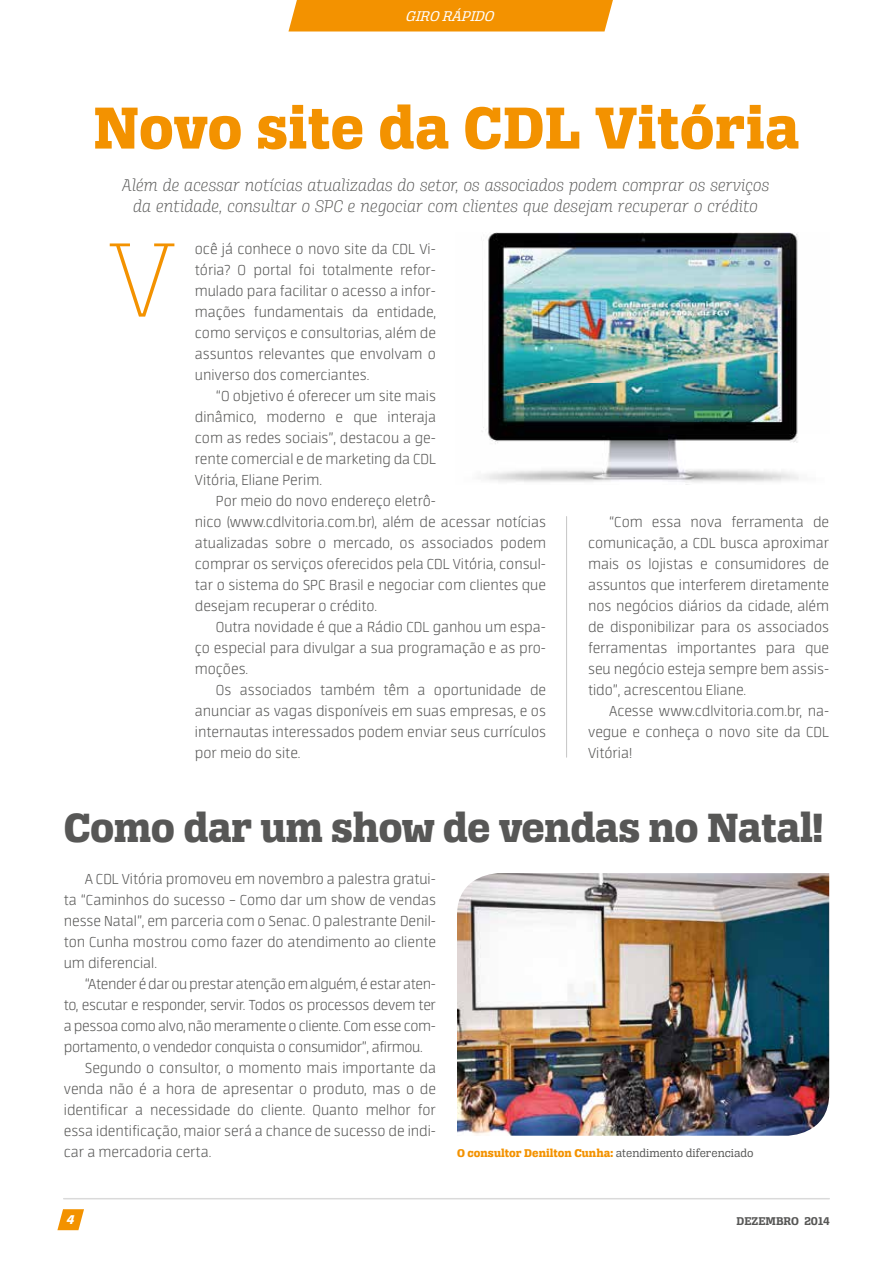
<style>
.page{position:relative;width:893px;height:1263px;background:#fff}
.page>*{position:absolute;margin:0;border:0;box-sizing:border-box;transform-origin:0 0}
.t1{font:112.5px "Alianza Slab 100";color:#f39200}
.t2{font:63px "Alianza Slab 800";color:#f39200}
.t3{font:43.5px "Alianza Slab 800";letter-spacing:-.015em;color:#575756}
.t4{font:18px/21px "Alianza Italic 200";letter-spacing:-.005em;color:#575756;text-align:center}
.t5{font:200 16.5px/21px "Neuron";color:#575756;text-align:justify}
.t6{font:200 16.5px "Neuron";letter-spacing:-.02em;color:#575756}
.t7{font:italic 15px "Alianza Slab 400";color:#fff}
.t8{font:italic 13.5px "Alianza Slab 800";color:#fff}
.t9{font:12px "Alianza Slab 800";color:#f39200}
.t10{font:12px "Alianza Slab 700";color:#575756}
.s1{font-family:"Alianza Slab 400";color:#575756}
</style>
<div class="page">
<hr style="left:63px;top:1198px;width:767px;height:1px;background:#dadada">
<div style="left:288px;top:0;width:325px;height:32px;background:#f39200"></div>
<hr style="left:566px;top:516px;width:1px;height:242px;background:#b3b2b2">
<svg style="left:57px;top:1209px;width:27px;height:21px"></svg>
<img style="left:482px;top:233px;width:317px;height:252px">
<img style="left:457px;top:873px;width:372px;height:263px">
<p class="t7" style="left:405px;top:8px;width:94px">GIRO RÁPIDO</p>
<h2 class="t2" style="left:93px;top:91px;width:708px">novo site da CDL Vitória</h2>
<p class="t4" style="left:122px;top:174px;width:649px">Além de acessar notícias atualizadas do setor, os associados podem comprar os serviços da entidade, consultar o SPC e negociar com clientes que desejam recuperar o crédito</p>
<h1 class="t1" style="left:110px;top:216px;width:65px">V</h1>
<p class="t5" style="left:195px;top:238px;width:243px">ocê já conhece o novo site da CDL Vi&shy;tória? O portal foi totalmente refor&shy;mulado para facilitar o acesso a infor&shy;mações fundamentais da entidade, como serviços e consultorias, além de assuntos relevantes que envolvam o universo dos comerciantes.</p>
<p class="t5" style="left:195px;top:385px;width:243px;text-indent:21px">“O objetivo é oferecer um site mais dinâmico, moderno e que interaja com as redes sociais”, destacou a ge&shy;rente comercial e de marketing da CDL Vitória, Eliane Perim.</p>
<p class="t5" style="left:195px;top:490px;width:353px;text-align:left;text-indent:21px">Por meio do novo endereço eletrô-<br>nico (www.cdlvitoria.com.br), além de acessar notícias atualizadas sobre o mercado, os associados podem comprar os serviços oferecidos pela CDL Vitória, consul&shy;tar o sistema do SPC Brasil e negociar com clientes que desejam recuperar o crédito.</p>
<p class="t5" style="left:195px;top:616px;width:353px;text-indent:21px">Outra novidade é que a Rádio CDL ganhou um espa&shy;ço especial para divulgar a sua programação e as pro&shy;moções.</p>
<p class="t5" style="left:195px;top:679px;width:353px;text-indent:21px">Os associados também têm a oportunidade de anunciar as vagas disponíveis em suas empresas, e os internautas interessados podem enviar seus currículos por meio do site.</p>
<p class="t5" style="left:588px;top:511px;width:243px;text-indent:21px">“Com essa nova ferramenta de comunicação, a CDL busca aproximar mais os lojistas e consumidores de assuntos que interferem diretamente nos negócios diários da cidade, além de disponibilizar para os associados ferramentas importantes para que seu negócio esteja sempre bem assis&shy;tido”, acrescentou Eliane.</p>
<p class="t5" style="left:588px;top:700px;width:243px;text-indent:21px">Acesse www.cdlvitoria.com.br, na&shy;vegue e conheça o novo site da CDL Vitória!</p>
<h3 class="t3" style="left:64px;top:802px;width:761px">Como dar um show de vendas no natal!</h3>
<p class="t5" style="left:64px;top:868px;width:374px;text-indent:21px">A CDL Vitória promoveu em novembro a palestra gratui&shy;ta “Caminhos do sucesso – Como dar um show de vendas nesse Natal”, em parceria com o Senac. O palestrante Denil&shy;ton Cunha mostrou como fazer do atendimento ao cliente um diferencial.</p>
<p class="t6" style="left:85px;top:975px;width:353px">“Atender é dar ou prestar atenção em alguém, é estar aten-</p>
<p class="t6" style="left:64px;top:996px;width:374px">to, escutar e responder, servir. Todos os processos devem ter</p>
<p class="t6" style="left:64px;top:1017px;width:374px">a pessoa como alvo, não meramente o cliente. Com esse com-</p>
<p class="t6" style="left:64px;top:1038px;width:360px">portamento, o vendedor conquista o consumidor”, afirmou.</p>
<p class="t5" style="left:85px;top:1057px;width:353px">Segundo o consultor, o momento mais importante da</p>
<p class="t5" style="left:64px;top:1078px;width:374px">venda não é a hora de apresentar o produto, mas o de</p>
<p class="t5" style="left:64px;top:1099px;width:374px">identificar a necessidade do cliente. Quanto melhor for</p>
<p class="t5" style="left:64px;top:1120px;width:374px">essa identificação, maior será a chance de sucesso de indi-</p>
<p class="t5" style="left:64px;top:1141px;width:149px">car a mercadoria certa.</p>
<p class="t9" style="left:457px;top:1146px;width:298px">o consultor Denilton Cunha: <span class="s1">atendimento diferenciado</span></p>
<p class="t8" style="left:66px;top:1212px;width:13px">4</p>
<p class="t10" style="left:737px;top:1214px;width:95px">DEZEMBRO 2014</p>
</div>
